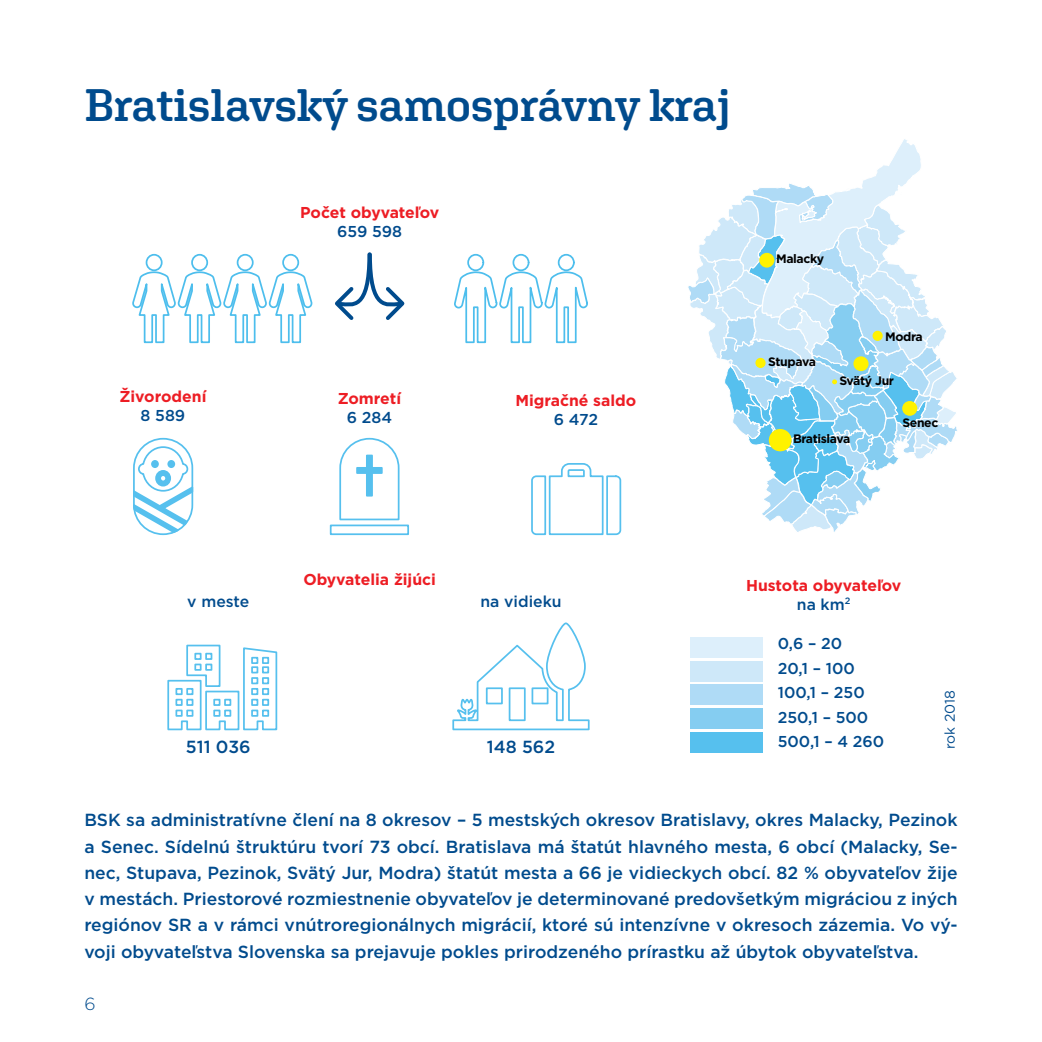
<style>
.page{position:relative;width:1042px;height:1042px;background:#fff}
.page>*{position:absolute;margin:0;border:0;box-sizing:border-box;transform-origin:0 0}
.t1{font:600 45.5px "Aglet Slab";letter-spacing:-.015em;color:#004b8d}
.t2{font:500 17.5px/26.2px "Gotham";color:#004b8d;text-align:justify}
.t3{font:300 17.5px "Gotham";color:#004b8d}
.t4{font:700 15.75px/18.9px "Gotham";color:#ed1d24;text-align:center}
.t5{font:500 15.75px/24.5px "Gotham";color:#004b8d}
.t6{font:14px "Gotham";color:#004b8d}
.t7{font:700 12.25px "Gotham";letter-spacing:-.03em;color:#000}
.s1{font-weight:500;color:#004b8d}
</style>
<div class="page">
<div style="left:690px;top:637px;width:73px;height:20px;background:#ddeffb"></div>
<div style="left:690px;top:661px;width:73px;height:20px;background:#cee8f9"></div>
<div style="left:690px;top:685px;width:73px;height:20px;background:#afdbf6"></div>
<div style="left:690px;top:708px;width:73px;height:21px;background:#85cdf1"></div>
<div style="left:690px;top:732px;width:73px;height:21px;background:#56c0ee"></div>
<div style="left:146px;top:254px;width:17px;height:17px;border:2px solid #4dbeed;border-radius:50%"></div>
<div style="left:191px;top:254px;width:17px;height:17px;border:2px solid #4dbeed;border-radius:50%"></div>
<div style="left:237px;top:254px;width:17px;height:17px;border:2px solid #4dbeed;border-radius:50%"></div>
<div style="left:282px;top:254px;width:17px;height:17px;border:2px solid #4dbeed;border-radius:50%"></div>
<svg style="left:132px;top:270px;width:181px;height:74px"></svg>
<div style="left:467px;top:254px;width:17px;height:17px;border:2px solid #4dbeed;border-radius:50%"></div>
<div style="left:512px;top:254px;width:17px;height:17px;border:2px solid #4dbeed;border-radius:50%"></div>
<div style="left:558px;top:254px;width:17px;height:17px;border:2px solid #4dbeed;border-radius:50%"></div>
<svg style="left:454px;top:270px;width:134px;height:74px"></svg>
<svg style="left:167px;top:644px;width:111px;height:87px"></svg>
<svg style="left:452px;top:622px;width:138px;height:109px"></svg>
<svg style="left:531px;top:463px;width:91px;height:73px"></svg>
<svg style="left:133px;top:445px;width:61px;height:89px"></svg>
<svg style="left:335px;top:252px;width:70px;height:68px"></svg>
<svg style="left:339px;top:437px;width:61px;height:84px"></svg>
<div style="left:330px;top:524px;width:79px;height:11px;border:2px solid #56c0ee"></div>
<div style="left:366px;top:455px;width:7px;height:41px;background:#56c0ee;border:2px solid #56c0ee"></div>
<svg style="left:356px;top:467px;width:27px;height:7px"></svg>
<svg style="left:688px;top:139px;width:269px;height:393px"></svg>
<div style="left:769px;top:429px;width:22px;height:22px;background:#fff200;border-radius:50%"></div>
<h1 class="t1" style="left:84px;top:77px;width:649px">Bratislavský samosprávny kraj</h1>
<p class="t4" style="left:119px;top:387px;width:89px">Živorodení</p>
<p class="t5" style="left:141px;top:403px;width:46px">8 589</p>
<p class="t4" style="left:300px;top:203px;width:140px">Počet obyvateľov</p>
<p class="t5" style="left:337px;top:219px;width:67px">659 598</p>
<p class="t4" style="left:338px;top:389px;width:65px">Zomretí</p>
<p class="t5" style="left:347px;top:405px;width:47px">6 284</p>
<p class="t4" style="left:303px;top:570px;width:134px">Obyvatelia žijúci</p>
<p class="t4" style="left:515px;top:391px;width:122px">Migračné saldo</p>
<p class="t5" style="left:554px;top:407px;width:46px">6 472</p>
<p class="t5" style="left:187px;top:589px;width:64px">v meste</p>
<p class="t5" style="left:480px;top:589px;width:82px">na vidieku</p>
<p class="t2" style="left:186px;top:733px;width:66px">511 036</p>
<p class="t2" style="left:487px;top:733px;width:70px">148 562</p>
<p class="t7" style="left:776px;top:251px;width:50px">Malacky</p>
<p class="t7" style="left:768px;top:354px;width:49px">Stupava</p>
<p class="t7" style="left:885px;top:328px;width:39px">Modra</p>
<p class="t7" style="left:839px;top:373px;width:56px">Svätý Jur</p>
<p class="t7" style="left:902px;top:415px;width:38px">Senec</p>
<p class="t7" style="left:793px;top:431px;width:59px">Bratislava</p>
<p class="t4" style="left:746px;top:575px;width:157px">Hustota obyvateľov <span class="s1">na km</span><sup>2</sup></p>
<p class="t5" style="left:778px;top:631px;width:108px">0,6 – 20<br>20,1 – 100<br>100,1 – 250<br>250,1 – 500<br>500,1 – 4 260</p>
<p class="t6" style="left:941px;top:749px;width:60px;rotate:-90deg">rok 2018</p>
<p class="t2" style="left:84px;top:807px;width:875px">BSK sa administratívne člení na 8 okresov – 5 mestských okresov Bratislavy, okres Malacky, Pezinok a Senec. Sídelnú štruktúru tvorí 73 obcí. Bratislava má štatút hlavného mesta, 6 obcí (Malacky, Se&shy;nec, Stupava, Pezinok, Svätý Jur, Modra) štatút mesta a 66 je vidieckych obcí. 82 % obyvateľov žije v mestách. Priestorové rozmiestnenie obyvateľov je determinované predovšetkým migráciou z iných regiónov SR a v rámci vnútroregionálnych migrácií, ktoré sú intenzívne v okresoch zázemia. Vo vý&shy;voji obyvateľstva Slovenska sa prejavuje pokles prirodzeného prírastku až úbytok obyvateľstva.</p>
<p class="t3" style="left:84px;top:992px;width:13px">6</p>
</div>
